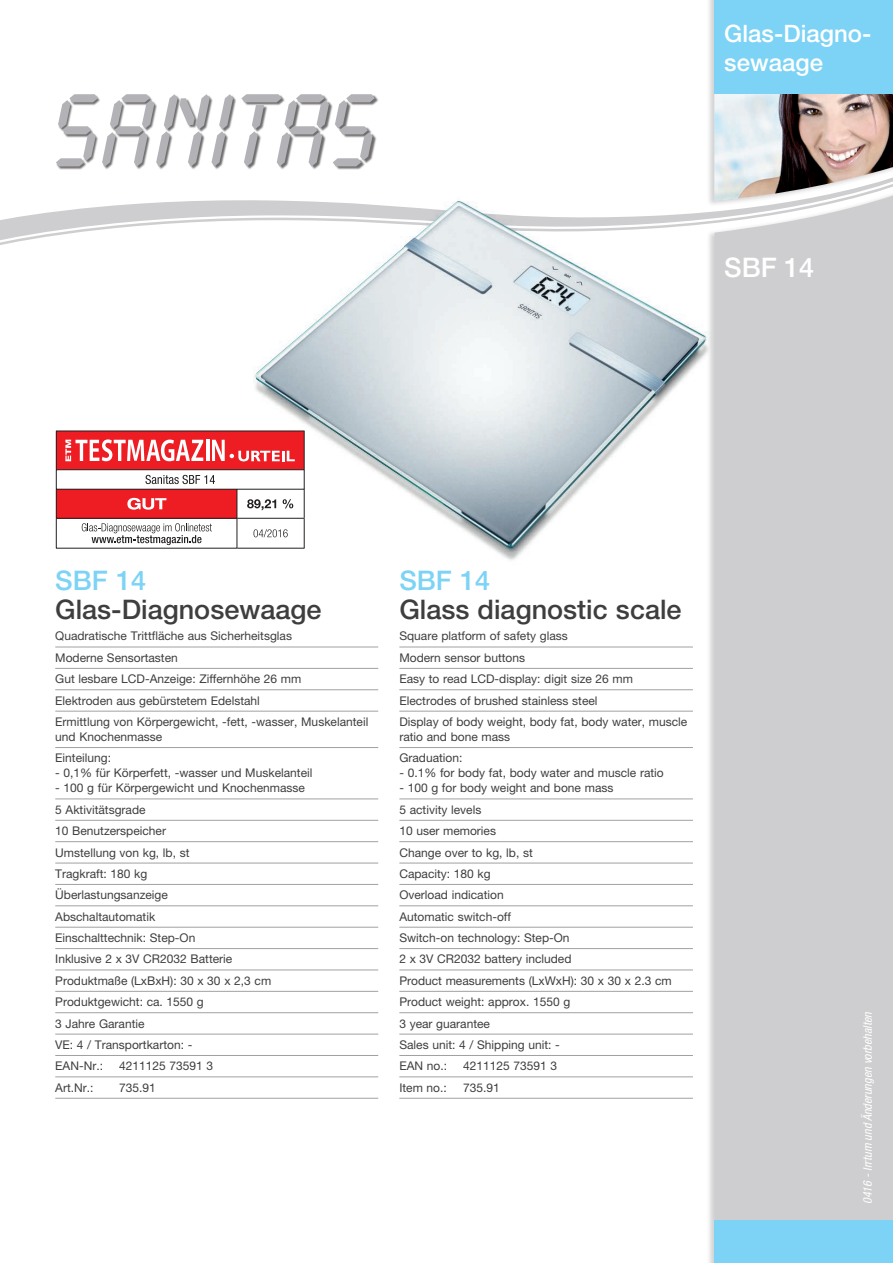
<style>
.page{position:relative;width:893px;height:1263px;background:#fff}
.page>*{position:absolute;margin:0;border:0;box-sizing:border-box;transform-origin:0 0}
.t1{font:500 27px "Helvetica Neue LTW1 G";color:#3e3e3f}
.t2{font:500 27px "Helvetica Neue LTW1 G";color:#7cd3f6}
.t3{font:500 27px "Helvetica Neue LT Pro";color:#fff}
.t4{font:500 24px/28.8px "Helvetica Neue LT Pro";color:#fff}
.t5{font:12px/21.5px "Helvetica Neue LT Pro";color:#3e3e3f}
.t6{font:italic condensed 12px "Helvetica Neue LT Pro";color:#fff}
</style>
<div class="page">
<div style="left:706px;top:0;width:187px;height:207px;background:#231f20;opacity:.2"></div>
<img style="left:714px;top:94px;width:179px;height:79px">
<div style="left:706px;top:189px;width:187px;height:1074px;background:#231f20;opacity:.2"></div>
<div style="left:714px;top:248px;width:179px;height:972px;background:#ceced0"></div>
<svg style="left:750px;top:173px;width:143px;height:75px"></svg>
<svg style="left:0;top:176px;width:893px;height:70px"></svg>
<div style="left:714px;top:0;width:179px;height:94px;background:#7cd3f6"></div>
<hr style="left:55px;top:647px;width:323px;height:1px;background:#a1a1a5">
<hr style="left:55px;top:668px;width:323px;height:1px;background:#a1a1a5">
<hr style="left:55px;top:689px;width:323px;height:1px;background:#a1a1a5">
<hr style="left:55px;top:711px;width:323px;height:1px;background:#a1a1a5">
<hr style="left:55px;top:747px;width:323px;height:1px;background:#a1a1a5">
<hr style="left:55px;top:799px;width:323px;height:1px;background:#a1a1a5">
<hr style="left:55px;top:820px;width:323px;height:1px;background:#a1a1a5">
<hr style="left:55px;top:841px;width:323px;height:1px;background:#a1a1a5">
<hr style="left:55px;top:863px;width:323px;height:1px;background:#a1a1a5">
<hr style="left:55px;top:884px;width:323px;height:1px;background:#a1a1a5">
<hr style="left:55px;top:905px;width:323px;height:1px;background:#a1a1a5">
<hr style="left:55px;top:927px;width:323px;height:1px;background:#a1a1a5">
<hr style="left:55px;top:948px;width:323px;height:1px;background:#a1a1a5">
<hr style="left:55px;top:970px;width:323px;height:1px;background:#a1a1a5">
<hr style="left:55px;top:991px;width:323px;height:1px;background:#a1a1a5">
<hr style="left:55px;top:1012px;width:323px;height:1px;background:#a1a1a5">
<hr style="left:55px;top:1034px;width:323px;height:1px;background:#a1a1a5">
<hr style="left:55px;top:1055px;width:323px;height:1px;background:#a1a1a5">
<hr style="left:55px;top:1076px;width:323px;height:1px;background:#a1a1a5">
<hr style="left:55px;top:1098px;width:323px;height:1px;background:#a1a1a5">
<hr style="left:399px;top:647px;width:294px;height:1px;background:#a1a1a5">
<hr style="left:399px;top:668px;width:294px;height:1px;background:#a1a1a5">
<hr style="left:399px;top:689px;width:294px;height:1px;background:#a1a1a5">
<hr style="left:399px;top:711px;width:294px;height:1px;background:#a1a1a5">
<hr style="left:399px;top:747px;width:294px;height:1px;background:#a1a1a5">
<hr style="left:399px;top:799px;width:294px;height:1px;background:#a1a1a5">
<hr style="left:399px;top:820px;width:294px;height:1px;background:#a1a1a5">
<hr style="left:399px;top:841px;width:294px;height:1px;background:#a1a1a5">
<hr style="left:399px;top:863px;width:294px;height:1px;background:#a1a1a5">
<hr style="left:399px;top:884px;width:294px;height:1px;background:#a1a1a5">
<hr style="left:399px;top:905px;width:294px;height:1px;background:#a1a1a5">
<hr style="left:399px;top:927px;width:294px;height:1px;background:#a1a1a5">
<hr style="left:399px;top:948px;width:294px;height:1px;background:#a1a1a5">
<hr style="left:399px;top:970px;width:294px;height:1px;background:#a1a1a5">
<hr style="left:399px;top:991px;width:294px;height:1px;background:#a1a1a5">
<hr style="left:399px;top:1012px;width:294px;height:1px;background:#a1a1a5">
<hr style="left:399px;top:1034px;width:294px;height:1px;background:#a1a1a5">
<hr style="left:399px;top:1055px;width:294px;height:1px;background:#a1a1a5">
<hr style="left:399px;top:1076px;width:294px;height:1px;background:#a1a1a5">
<hr style="left:399px;top:1098px;width:294px;height:1px;background:#a1a1a5">
<div style="left:714px;top:1220px;width:179px;height:43px;background:#7cd3f6"></div>
<div style="left:56px;top:95px;width:322px;height:75px;background:#231f20;opacity:.65"></div>
<svg style="left:56px;top:94px;width:177px;height:72px"></svg>
<svg style="left:241px;top:94px;width:134px;height:47px"></svg>
<img style="left:210px;top:141px;width:540px;height:472px">
<img style="left:255px;top:201px;width:451px;height:348px">
<div style="left:56px;top:431px;width:248px;height:39px;background:#ee1d23"></div>
<hr style="left:237px;top:469px;width:68px;height:1px;background:#231f20">
<hr style="left:56px;top:469px;width:181px;height:1px;background:#231f20">
<hr style="left:304px;top:431px;width:1px;height:38px;background:#231f20">
<hr style="left:237px;top:431px;width:68px;height:1px;background:#231f20">
<hr style="left:56px;top:431px;width:1px;height:38px;background:#231f20">
<hr style="left:56px;top:431px;width:181px;height:1px;background:#231f20">
<hr style="left:56px;top:548px;width:181px;height:1px;background:#231f20">
<hr style="left:237px;top:548px;width:68px;height:1px;background:#231f20">
<hr style="left:206px;top:440px;width:3px;height:21px;background:#fff">
<svg style="left:65px;top:439px;width:138px;height:22px"></svg>
<svg style="left:212px;top:440px;width:83px;height:21px"></svg>
<svg style="left:56px;top:470px;width:249px;height:78px"></svg>
<h2 class="t4" style="left:724px;top:19px;width:149px">Glas-Diagno&shy;sewaage</h2>
<h1 class="t3" style="left:724px;top:251px;width:92px">SBF 14</h1>
<h1 class="t2" style="left:55px;top:564px;width:92px">SBF 14</h1>
<h1 class="t1" style="left:55px;top:593px;width:268px">Glas-Diagnosewaage</h1>
<p class="t5" style="left:55px;top:625px;width:315px">Quadratische Trittfläche aus Sicherheitsglas<br>Moderne Sensortasten<br>Gut lesbare LCD-Anzeige: Ziffernhöhe 26 mm<br>Elektroden aus gebürstetem Edelstahl<br>Ermittlung von Körpergewicht, -fett, -wasser, Muskelanteil</p>
<p class="t5" style="left:55px;top:726px;width:109px">und Knochenmasse<br>Einteilung:</p>
<p class="t5" style="left:55px;top:762px;width:259px">- 0,1% für Körperfett, -wasser und Muskelanteil</p>
<p class="t5" style="left:55px;top:777px;width:251px">- 100 g für Körpergewicht und Knochenmasse<br>5 Aktivitätsgrade<br>10 Benutzerspeicher<br>Umstellung von kg, lb, st<br>Tragkraft: 180 kg<br>Überlastungsanzeige<br>Abschaltautomatik<br>Einschalttechnik: Step-On<br>Inklusive 2 x 3V CR2032 Batterie<br>Produktmaße (LxBxH): 30 x 30 x 2,3 cm<br>Produktgewicht: ca. 1550 g<br>3 Jahre Garantie<br>VE: 4 / Transportkarton: -<br>EAN-Nr.:</p>
<p class="t5" style="left:119px;top:1055px;width:96px">4211125 73591 3</p>
<h1 class="t2" style="left:399px;top:564px;width:92px">SBF 14</h1>
<h1 class="t1" style="left:399px;top:593px;width:284px">Glass diagnostic scale</h1>
<p class="t5" style="left:399px;top:625px;width:290px">Square platform of safety glass<br>Modern sensor buttons<br>Easy to read LCD-display: digit size 26 mm Electrodes of brushed stainless steel<br>Display of body weight, body fat, body water, muscle</p>
<p class="t5" style="left:399px;top:726px;width:112px">ratio and bone mass<br>Graduation:</p>
<p class="t5" style="left:399px;top:762px;width:266px">- 0.1% for body fat, body water and muscle ratio</p>
<p class="t5" style="left:399px;top:777px;width:274px">- 100 g for body weight and bone mass<br>5 activity levels<br>10 user memories<br>Change over to kg, lb, st<br>Capacity: 180 kg<br>Overload indication<br>Automatic switch-off<br>Switch-on technology: Step-On<br>2 x 3V CR2032 battery included<br>Product measurements (LxWxH): 30 x 30 x 2.3 cm<br>Product weight: approx. 1550 g<br>3 year guarantee<br>Sales unit: 4 / Shipping unit: -<br>EAN no.:</p>
<p class="t5" style="left:463px;top:1055px;width:96px">4211125 73591 3</p>
<p class="t5" style="left:55px;top:1076px;width:40px">Art.Nr.:</p>
<p class="t5" style="left:119px;top:1076px;width:38px">735.91</p>
<p class="t5" style="left:399px;top:1076px;width:49px">Item no.:</p>
<p class="t5" style="left:463px;top:1076px;width:38px">735.91</p>
<p class="t6" style="left:860px;top:1204px;width:194px;rotate:-90deg">0416 - Irrtum und Änderungen vorbehalten</p>
</div>
